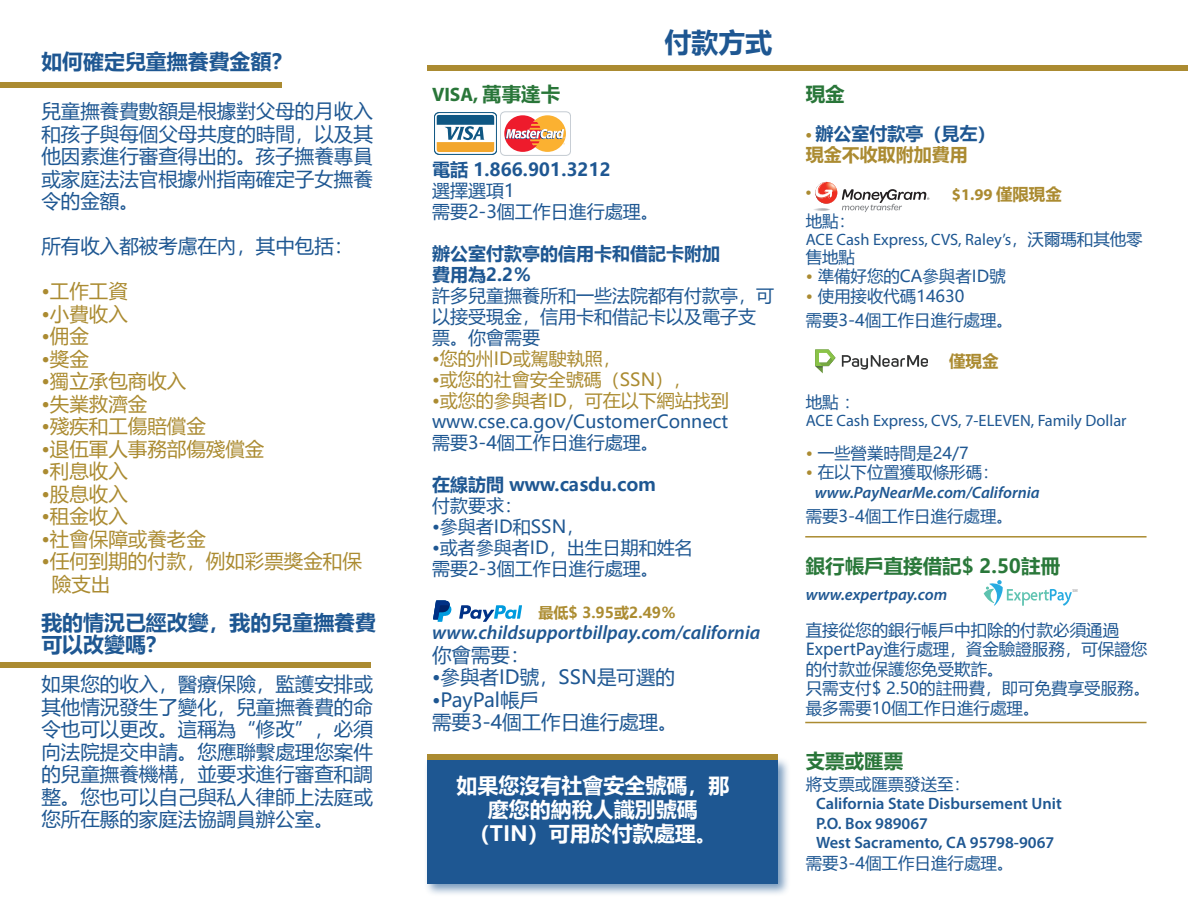
<style>
.page{position:relative;width:1188px;height:918px;background:#fff}
.page>*{position:absolute;margin:0;border:0;box-sizing:border-box;transform-origin:0 0}
.t1{font:700 27px "Microsoft Ya Hei";color:#1e5792}
.t2{font:700 21px/24px "Microsoft Ya Hei";color:#fff;text-align:center}
.t3{font:700 20.85px/22.4px "Microsoft Ya Hei";color:#1e5792}
.t4{font:19.5px/22.5px "Microsoft Ya Hei";color:#1e5792;text-align:justify}
.t5{font:19.5px/22.5px "Microsoft Ya Hei";color:#ab8b31}
.t6{font:italic 600 19.5px "Myriad Pro";color:#1e5792}
.t7{font:700 19.5px "Microsoft Ya Hei";color:#2a783a}
.t8{font:700 19.5px "Myriad Pro";color:#297639}
.t9{font:700 19.5px "Microsoft Ya Hei";color:#297639}
.t10{font:18px/21px "Microsoft Ya Hei";color:#1e5792}
.t11{font:700 18px "Microsoft Ya Hei";color:#1e5792}
.t12{font:18px "Microsoft Ya Hei";color:#ab8b31}
.t13{font:700 18px "Microsoft Ya Hei";color:#ab8b31}
.t14{font:16.5px/19.5px "Microsoft Ya Hei";color:#1e5792}
.t15{font:16.5px/18px "Myriad Pro";color:#1e5792}
.t16{font:600 16.5px "Myriad Pro";color:#1e5792}
.t17{font:italic 600 16.5px/19.5px "Myriad Pro";color:#1e5792}
.t18{font:700 16.5px "Myriad Pro";color:#ab8b31}
.t19{font:700 16.5px "Microsoft Ya Hei";color:#ab8b31}
.t20{font:700 15px "Microsoft Ya Hei";color:#ac8c31}
.s1{font-family:"Microsoft Ya Hei"}
.s2{font-family:"Myriad Pro";color:#ab8b31}
.s3{color:#ab8b31}
.s4{font-family:"Microsoft Ya Hei";font-weight:400;font-style:normal;color:#ab8b31}
.s5{font-family:"Microsoft Ya Hei";font-weight:400;font-style:normal}
</style>
<div class="page">
<div style="left:428px;top:66px;width:760px;height:5px;background:#ab8b31"></div>
<div style="left:0;top:82px;width:282px;height:6px;background:#ab8b31"></div>
<div style="left:0;top:662px;width:371px;height:6px;background:#ab8b31"></div>
<div style="left:424px;top:756px;width:366px;height:141px;background:#1e5792;opacity:.6"></div>
<div style="left:428px;top:759px;width:350px;height:125px;background:#1e5792"></div>
<div style="left:428px;top:754px;width:350px;height:6px;background:#ab8b31"></div>
<svg style="left:815px;top:183px;width:114px;height:29px"></svg>
<img style="left:815px;top:182px;width:17px;height:16px">
<svg style="left:434px;top:111px;width:137px;height:45px"></svg>
<svg style="left:459px;top:605px;width:63px;height:17px"></svg>
<svg style="left:433px;top:600px;width:19px;height:22px"></svg>
<svg style="left:815px;top:349px;width:21px;height:24px"></svg>
<svg style="left:842px;top:355px;width:86px;height:15px"></svg>
<hr style="left:805px;top:536px;width:342px;height:2px;background:#ab8b31">
<hr style="left:805px;top:722px;width:342px;height:1px;background:#ab8b31">
<svg style="left:984px;top:580px;width:88px;height:26px"></svg>
<p class="t3" style="left:41px;top:50px;width:253px">如何確定兒童撫養費金額？</p>
<p class="t4" style="left:41px;top:100px;width:333px">兒童撫養費數額是根據對父母的月收入和孩子與每個父母共度的時間，以及其他因素進行審查得出的。孩子撫養專員或家庭法法官根據州指南確定子女撫養令的金額。</p>
<p class="t4" style="left:41px;top:235px;width:313px">所有收入都被考慮在內，其中包括：</p>
<p class="t5" style="left:41px;top:280px;width:88px">•工作工資</p>
<p class="t5" style="left:41px;top:302px;width:88px">•小費收入</p>
<p class="t5" style="left:41px;top:325px;width:49px">•佣金</p>
<p class="t5" style="left:41px;top:347px;width:49px">•獎金</p>
<p class="t5" style="left:41px;top:370px;width:147px">•獨立承包商收入</p>
<p class="t5" style="left:41px;top:392px;width:108px">•失業救濟金</p>
<p class="t5" style="left:41px;top:415px;width:166px">•殘疾和工傷賠償金</p>
<p class="t5" style="left:41px;top:437px;width:225px">•退伍軍人事務部傷殘償金</p>
<p class="t5" style="left:41px;top:460px;width:88px">•利息收入</p>
<p class="t5" style="left:41px;top:482px;width:88px">•股息收入</p>
<p class="t5" style="left:41px;top:505px;width:88px">•租金收入</p>
<p class="t5" style="left:41px;top:527px;width:166px">•社會保障或養老金</p>
<p class="t5" style="left:52px;top:550px;width:312px;text-indent:-11px">•任何到期的付款，例如彩票獎金和保險支出</p>
<p class="t3" style="left:41px;top:610px;width:336px">我的情況已經改變，我的兒童撫養費可以改變嗎？</p>
<p class="t4" style="left:41px;top:672px;width:333px">如果您的收入，醫療保險，監護安排或其他情況發生了變化，兒童撫養費的命令也可以更改。這稱為“修改”，必須向法院提交申請。您應聯繫處理您案件的兒童撫養機構，並要求進行審查和調整。您也可以自己與私人律師上法庭或您所在縣的家庭法協調員辦公室。</p>
<p class="t8" style="left:432px;top:82px;width:130px">VISA, <span class="s1">萬事達卡</span></p>
<p class="t1" style="left:665px;top:24px;width:109px">付款方式</p>
<p class="t11" style="left:432px;top:157px;width:180px">電話 1.866.901.3212</p>
<p class="t10" style="left:432px;top:179px;width:84px">選擇選項1</p>
<p class="t10" style="left:432px;top:200px;width:228px">需要2-3個工作日進行處理。</p>
<p class="t11" style="left:432px;top:241px;width:289px">辦公室付款亭的信用卡和借記卡附加</p>
<p class="t11" style="left:432px;top:262px;width:101px">費用為2.2％</p>
<p class="t10" style="left:432px;top:284px;width:343px">許多兒童撫養所和一些法院都有付款亭，可以接受現金，信用卡和借記卡以及電子支票。你會需要</p>
<p class="t12" style="left:432px;top:346px;width:190px">•您的州ID或駕駛執照，</p>
<p class="t12" style="left:432px;top:367px;width:261px">•或您的社會安全號碼（SSN），</p>
<p class="t12" style="left:432px;top:388px;width:298px">•或您的參與者ID，可在以下網站找到</p>
<p class="t10" style="left:432px;top:410px;width:298px">www.cse.ca.gov/CustomerConnect</p>
<p class="t10" style="left:432px;top:431px;width:228px">需要3-4個工作日進行處理。</p>
<p class="t11" style="left:432px;top:472px;width:225px">在線訪問 www.casdu.com</p>
<p class="t10" style="left:432px;top:494px;width:91px">付款要求：</p>
<p class="t10" style="left:432px;top:515px;width:154px">•參與者ID和SSN，</p>
<p class="t10" style="left:432px;top:536px;width:262px">•或者參與者ID，出生日期和姓名</p>
<p class="t10" style="left:432px;top:557px;width:228px">需要2-3個工作日進行處理。</p>
<p class="t20" style="left:538px;top:602px;width:139px">最低$ 3.95或2.49％</p>
<p class="t6" style="left:432px;top:620px;width:330px">www.childsupportbillpay.com/california</p>
<p class="t4" style="left:432px;top:643px;width:99px">你會需要：</p>
<p class="t4" style="left:432px;top:666px;width:245px">•參與者ID號，SSN是可選的</p>
<p class="t4" style="left:432px;top:688px;width:109px">•PayPal帳戶</p>
<p class="t4" style="left:432px;top:711px;width:247px">需要3-4個工作日進行處理。</p>
<p class="t2" style="left:456px;top:773px;width:274px">如果您沒有社會安全號碼，那麼您的納稅人識別號碼</p>
<p class="t2" style="left:469px;top:821px;width:249px">（TIN）可用於付款處理。</p>
<p class="t9" style="left:806px;top:80px;width:40px">現金</p>
<p class="t11" style="left:806px;top:121px;width:191px"><span class="s2">•</span> 辦公室付款亭（見左）</p>
<p class="t13" style="left:806px;top:142px;width:163px">現金不收取附加費用</p>
<p class="t18" style="left:806px;top:181px;width:7px">•</p>
<p class="t18" style="left:952px;top:184px;width:111px">$1.99 <span class="s1">僅限現金</span></p>
<p class="t14" style="left:806px;top:211px;width:51px">地點：</p>
<p class="t15" style="left:806px;top:230px;width:339px">ACE Cash Express, CVS, Raley’s<span class="s1">，沃爾瑪和其他零售地點</span></p>
<p class="t14" style="left:806px;top:266px;width:201px"><span class="s3">•</span> 準備好您的CA參與者ID號</p>
<p class="t14" style="left:806px;top:285px;width:160px"><span class="s3">•</span> 使用接收代碼14630</p>
<p class="t14" style="left:806px;top:309px;width:209px">需要3-4個工作日進行處理。</p>
<p class="t19" style="left:949px;top:349px;width:51px">僅現金</p>
<p class="t14" style="left:806px;top:392px;width:56px">地點 ：</p>
<p class="t15" style="left:806px;top:411px;width:322px">ACE Cash Express, CVS, 7-ELEVEN, Family Dollar</p>
<p class="t14" style="left:806px;top:443px;width:165px"><span class="s3">•</span> 一些營業時間是24/7</p>
<p class="t17" style="left:815px;top:463px;width:227px;text-indent:-9px"><span class="s4">•</span> <span class="s5">在以下位置獲取條形碼：</span>www.PayNearMe.com/California</p>
<p class="t14" style="left:806px;top:505px;width:209px">需要3-4個工作日進行處理。</p>
<p class="t7" style="left:806px;top:552px;width:256px">銀行帳戶直接借記$ 2.50註冊</p>
<p class="t17" style="left:806px;top:584px;width:143px">www.expertpay.com</p>
<p class="t14" style="left:806px;top:619px;width:343px">直接從您的銀行帳戶中扣除的付款必須通過<br>ExpertPay進行處理，資金驗證服務，可保證您的付款並保護您免受欺詐。</p>
<p class="t14" style="left:806px;top:678px;width:346px">只需支付$ 2.50的註冊費，即可免費享受服務。</p>
<p class="t14" style="left:806px;top:697px;width:235px">最多需要10個工作日進行處理。</p>
<p class="t9" style="left:806px;top:747px;width:99px">支票或匯票</p>
<p class="t14" style="left:806px;top:774px;width:166px">將支票或匯票發送至：</p>
<p class="t16" style="left:816px;top:793px;width:247px">California State Disbursement Unit</p>
<p class="t16" style="left:816px;top:813px;width:113px">P.O. Box 989067</p>
<p class="t16" style="left:816px;top:832px;width:240px">West Sacramento, CA 95798-9067</p>
<p class="t14" style="left:806px;top:853px;width:209px">需要3-4個工作日進行處理。</p>
</div>
